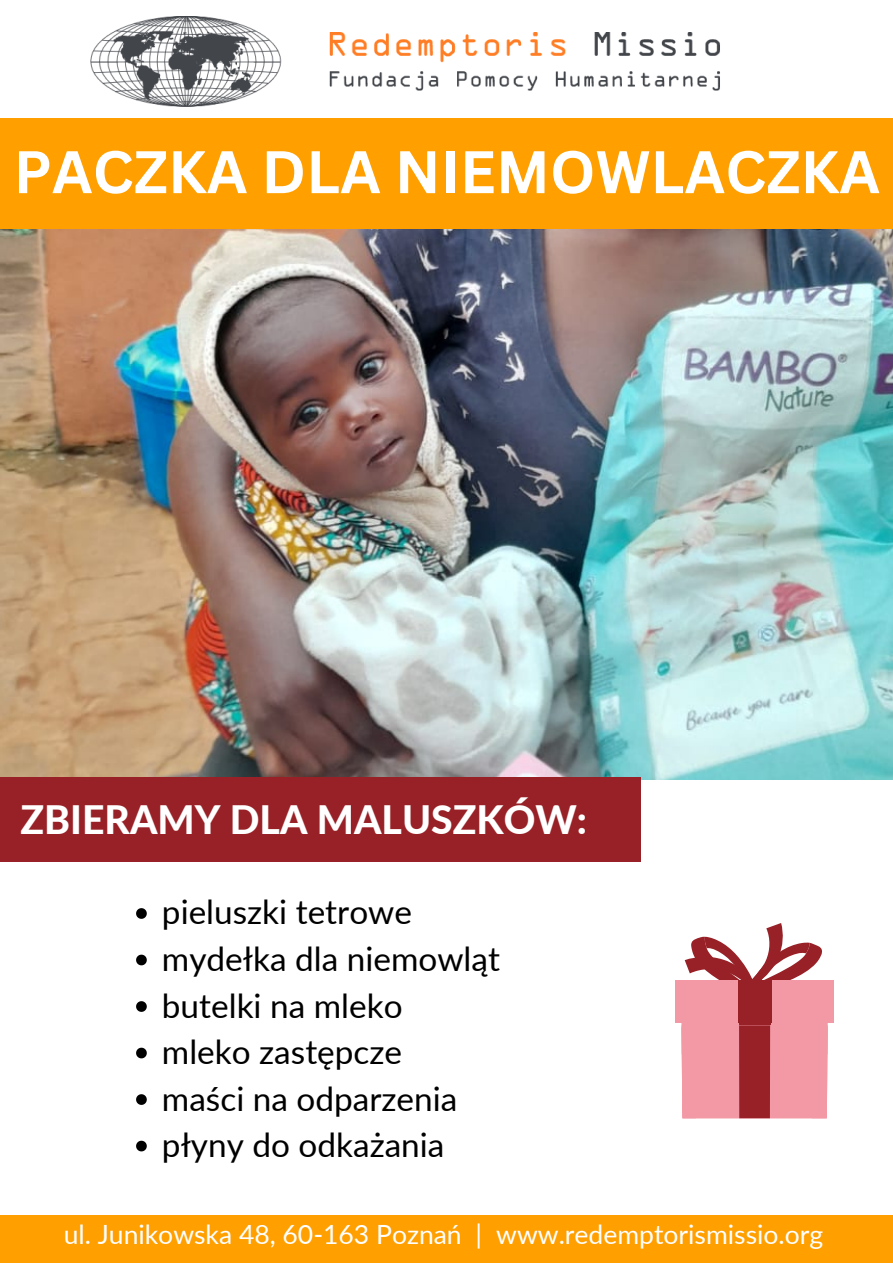
<style>
.page{position:relative;width:893px;height:1263px;background:#fff}
.page>*{position:absolute;margin:0;border:0;box-sizing:border-box;transform-origin:0 0}
.t1{font:700 58.65px "Canva Sans";color:#fff}
.t2{font:800 39.15px "Lato";color:#fff}
.t3{font:33.3px "Lato";color:#000}
.t4{font:26.47px "Lato";color:#fff}
</style>
<div class="page">
<img style="left:0;top:229px;width:893px;height:550px">
<div style="left:0;top:1215px;width:893px;height:48px;background:#ff9f00"></div>
<div style="left:0;top:777px;width:641px;height:85px;background:#982127"></div>
<img style="left:83px;top:16px;width:721px;height:103px">
<div style="left:0;top:119px;width:893px;height:110px;background:#ff9f00"></div>
<svg style="left:684px;top:923px;width:138px;height:57px"></svg>
<div style="left:675px;top:980px;width:159px;height:42px;background:#f398a5"></div>
<div style="left:737px;top:980px;width:34px;height:42px;background:#982127"></div>
<svg style="left:681px;top:1015px;width:147px;height:103px;background:#e0808c"></svg>
<svg style="left:136px;top:908px;width:11px;height:11px"></svg>
<svg style="left:136px;top:955px;width:11px;height:10px"></svg>
<svg style="left:136px;top:1001px;width:11px;height:11px"></svg>
<svg style="left:136px;top:1048px;width:11px;height:10px"></svg>
<svg style="left:136px;top:1094px;width:11px;height:11px"></svg>
<svg style="left:136px;top:1141px;width:11px;height:10px"></svg>
<p class="t1" style="left:14px;top:130px;width:868px">PACZKA DLA NIEMOWLACZKA</p>
<p class="t2" style="left:21px;top:795px;width:568px">ZBIERAMY DLA MALUSZKÓW:</p>
<p class="t3" style="left:162px;top:891px;width:251px">pieluszki tetrowe</p>
<p class="t3" style="left:162px;top:938px;width:339px">mydełka dla niemowląt</p>
<p class="t3" style="left:162px;top:985px;width:242px">butelki na mleko</p>
<p class="t3" style="left:162px;top:1031px;width:242px">mleko zastępcze</p>
<p class="t3" style="left:162px;top:1078px;width:297px">maści na odparzenia</p>
<p class="t3" style="left:162px;top:1124px;width:284px">płyny do odkażania</p>
<p class="t4" style="left:64px;top:1218px;width:420px">ul. Junikowska 48, 60-163 Poznań |</p>
<p class="t4" style="left:496px;top:1218px;width:328px">www.redemptorismissio.org</p>
</div>
